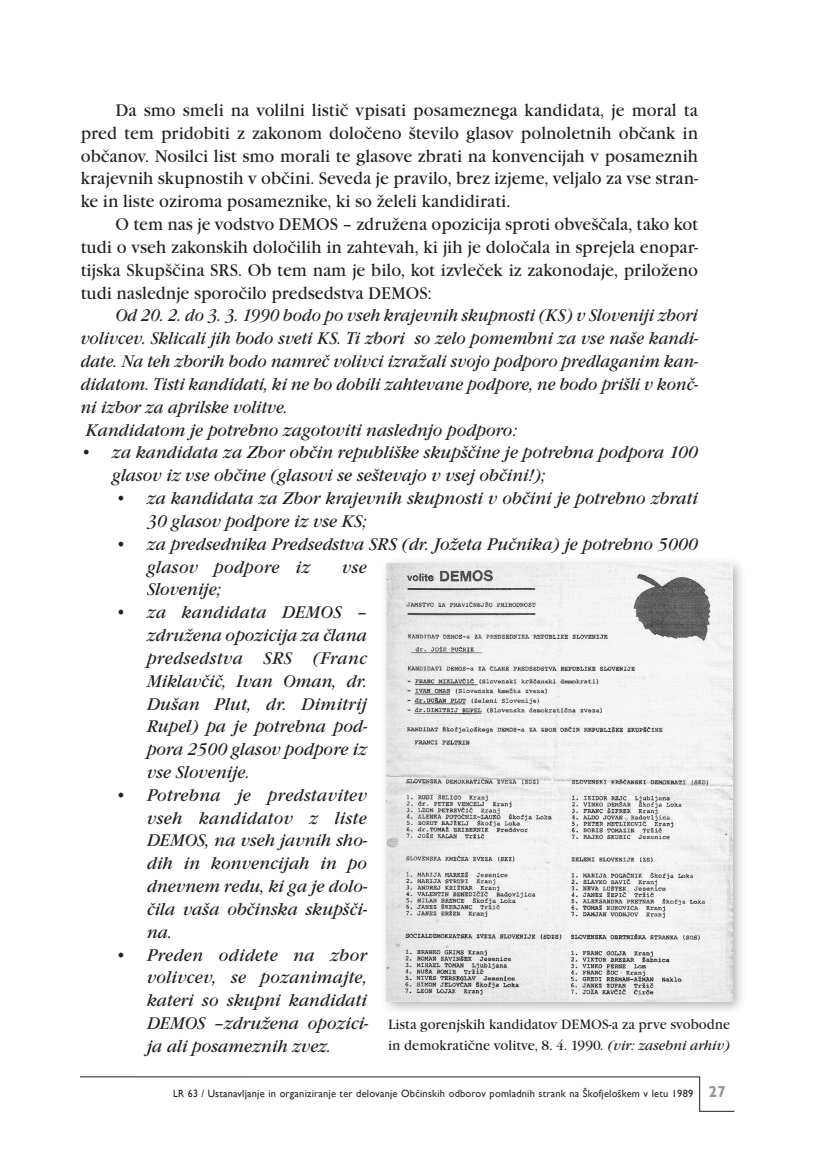
<style>
.page{position:relative;width:834px;height:1156px;background:#fff}
.page>*{position:absolute;margin:0;border:0;box-sizing:border-box;transform-origin:0 0}
.t1{font:italic 17.5px/22.8px "Garamond Itc TEE";color:#231f20;scale:.95 1}
.t2{font:17.5px/22.8px "Garamond Itc TEE";color:#231f20;text-align:justify;scale:.95 1}
.t3{font:italic 17.5px/22.8px "Garamond Itc TEE";color:#231f20;scale:.92 1}
.t4{font:14px/21px "Garamond Itc TEE";color:#231f20;scale:.95 1}
.t5{font:10.5px "Gill Sans";letter-spacing:.02em;color:#231f20;scale:.95 1}
.s1{font-style:normal}
.s2{font-style:italic}
.s3{font-weight:700;font-size:15.75px;color:#939598}
</style>
<div class="page">
<svg style="left:80px;top:1076px;width:654px;height:35px"></svg>
<div style="left:379px;top:556px;width:366px;height:460px;background:#231f20;opacity:.35"></div>
<img style="left:386px;top:563px;width:345px;height:438px">
<p class="t2" style="left:81px;top:99px;width:651px;text-indent:35px">Da smo smeli na volilni listič vpisati posameznega kandidata, je moral ta pred tem pridobiti z zakonom določeno število glasov polnoletnih občank in občanov. Nosilci list smo morali te glasove zbrati na konvencijah v posameznih krajevnih skupnostih v občini. Seveda je pravilo, brez izjeme, veljalo za vse stran&shy;ke in liste oziroma posameznike, ki so želeli kandidirati.</p>
<p class="t2" style="left:81px;top:213px;width:651px;text-indent:35px">O tem nas je vodstvo DEMOS – združena opozicija sproti obveščala, tako kot tudi o vseh zakonskih določilih in zahtevah, ki jih je določala in sprejela enopar&shy;tijska Skupščina SRS. Ob tem nam je bilo, kot izvleček iz zakonodaje, priloženo tudi naslednje sporočilo predsedstva DEMOS:</p>
<p class="t3" style="left:81px;top:304px;width:672px;text-indent:35px">Od 20. 2. do 3. 3. 1990 bodo po vseh krajevnih skupnosti (KS) v Sloveniji zbori volivcev. Sklicali jih bodo sveti KS. Ti zbori so zelo pomembni za vse naše kandi&shy;date. Na teh zborih bodo namreč volivci izražali svojo podporo predlaganim kan&shy;didatom. Tisti kandidati, ki ne bo dobili zahtevane podpore, ne bodo prišli v konč&shy;ni izbor za aprilske volitve.<br>Kandidatom je potrebno zagotoviti naslednjo podporo:</p>
<p class="t1" style="left:112px;top:441px;width:617px;text-indent:-32px"><span class="s1">•</span> za kandidata za Zbor občin republiške skupščine je potrebna podpora 100 glasov iz vse občine (glasovi se seštevajo v vsej občini!);</p>
<p class="t1" style="left:147px;top:487px;width:581px;text-indent:-32px"><span class="s1">•</span> za kandidata za Zbor krajevnih skupnosti v občini je potrebno zbrati<br>30 glasov podpore iz vse KS;</p>
<p class="t1" style="left:147px;top:532px;width:581px;text-indent:-32px"><span class="s1">•</span> za predsednika Predsedstva SRS (dr. Jožeta Pučnika) je potrebno 5000 glasov podpore iz</p>
<p class="t1" style="left:342px;top:555px;width:28px">vse</p>
<p class="t1" style="left:147px;top:578px;width:79px">Slovenije;</p>
<p class="t1" style="left:147px;top:601px;width:233px;text-align:justify;text-indent:-32px"><span class="s1">•</span> za kandidata DEMOS – združena opozicija za člana predsedstva SRS (Franc Miklavčič, Ivan Oman, dr.<br>Dušan Plut, dr. Dimitrij Rupel) pa je potrebna pod&shy;pora 2500 glasov podpore iz vse Slovenije.</p>
<p class="t1" style="left:147px;top:783px;width:233px;text-align:justify;text-indent:-32px"><span class="s1">•</span> Potrebna je predstavitev vseh kandidatov z liste DEMOS, na vseh javnih sho&shy;dih in konvencijah in po dnevnem redu, ki ga je dolo&shy;čila vaša občinska skupšči&shy;na.</p>
<p class="t1" style="left:147px;top:943px;width:234px;text-align:justify;text-indent:-32px"><span class="s1">•</span> Preden odidete na zbor volivcev, se pozanimajte, kateri so skupni kandidati DEMOS –združena opozici&shy;ja ali posameznih zvez.</p>
<p class="t4" style="left:388px;top:1014px;width:361px">Lista gorenjskih kandidatov DEMOS-a za prve svobodne in demokratične volitve, 8. 4. 1990<span class="s2">. (vir: zasebni arhiv)</span></p>
<p class="t5" style="left:173px;top:1087px;width:582px">LR 63 / Ustanavljanje in organiziranje ter delovanje Občinskih odborov pomladnih strank na Škofjeloškem v letu 1989 <span class="s3">27</span></p>
</div>
